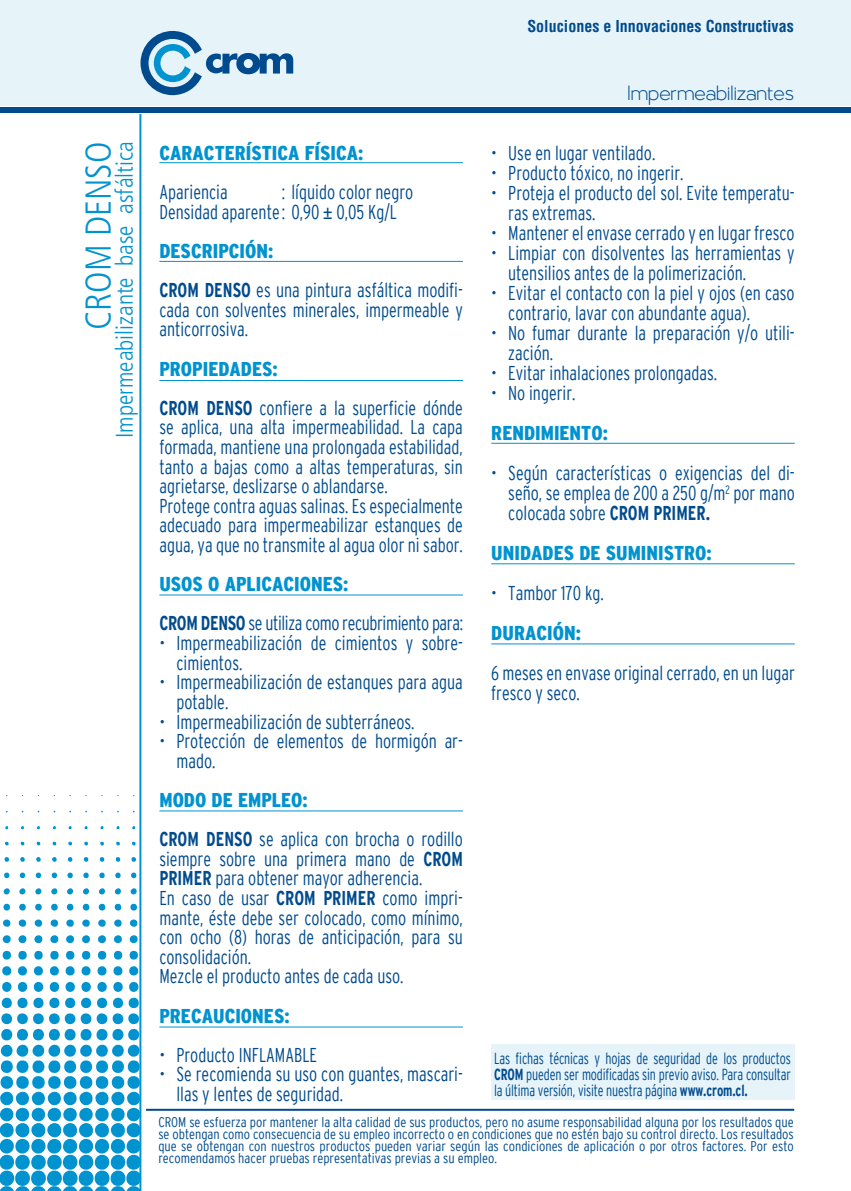
<style>
.page{position:relative;width:851px;height:1191px;background:#fff}
.page>*{position:absolute;margin:0;border:0;box-sizing:border-box;transform-origin:0 0}
.t1{font:300 condensed 36px "Frutiger";color:#0093d0}
.t2{font:28px "Larke";color:#004b8d}
.t3{font:300 condensed 24px "Frutiger";color:#0093d0}
.t4{font:300 condensed 20px/19.6px "Interstate";color:#004b8d;scale:.9 1}
.t5{font:900 condensed 20px "Interstate";color:#0093d0}
.t6{font:300 condensed 20px/39.2px "Interstate";letter-spacing:-.02em;color:#004b8d;scale:.9 1}
.t7{font:300 condensed 16px/16px "Interstate";letter-spacing:-.01em;color:#004b8d;text-align:justify;scale:.85 1}
.t8{font:700 condensed 16px "Helvetica";color:#004b8d}
.t9{font:300 condensed 14px/12px "Interstate";color:#004b8d;text-align:justify}
.s1{font-family:"Arial";font-weight:400;font-stretch:normal;font-size:19px}
.s2{font-weight:900;color:#0093d0}
.s3{font-weight:700}
</style>
<div class="page">
<div style="left:0;top:0;width:850px;height:106px;background:#e6f4fa"></div>
<svg style="left:140px;top:31px;width:153px;height:64px"></svg>
<div style="left:0;top:108px;width:850px;height:5px;background:#004b8d"></div>
<svg style="left:5px;top:841px;width:4px;height:5px"></svg>
<svg style="left:4px;top:857px;width:5px;height:5px"></svg>
<svg style="left:4px;top:872px;width:6px;height:7px"></svg>
<svg style="left:3px;top:888px;width:7px;height:7px"></svg>
<svg style="left:3px;top:903px;width:7px;height:7px"></svg>
<svg style="left:20px;top:841px;width:5px;height:5px"></svg>
<svg style="left:20px;top:857px;width:5px;height:5px"></svg>
<svg style="left:19px;top:872px;width:6px;height:7px"></svg>
<svg style="left:19px;top:888px;width:7px;height:7px"></svg>
<svg style="left:19px;top:903px;width:7px;height:7px"></svg>
<svg style="left:36px;top:841px;width:5px;height:5px"></svg>
<svg style="left:36px;top:857px;width:5px;height:5px"></svg>
<svg style="left:35px;top:872px;width:6px;height:7px"></svg>
<svg style="left:35px;top:888px;width:7px;height:7px"></svg>
<svg style="left:35px;top:903px;width:7px;height:7px"></svg>
<svg style="left:52px;top:841px;width:4px;height:5px"></svg>
<svg style="left:52px;top:857px;width:5px;height:5px"></svg>
<svg style="left:51px;top:872px;width:6px;height:7px"></svg>
<svg style="left:51px;top:888px;width:7px;height:7px"></svg>
<svg style="left:51px;top:903px;width:7px;height:7px"></svg>
<svg style="left:68px;top:841px;width:4px;height:5px"></svg>
<svg style="left:67px;top:857px;width:6px;height:5px"></svg>
<svg style="left:67px;top:872px;width:6px;height:7px"></svg>
<svg style="left:67px;top:888px;width:6px;height:7px"></svg>
<svg style="left:66px;top:903px;width:8px;height:7px"></svg>
<svg style="left:84px;top:841px;width:4px;height:5px"></svg>
<svg style="left:83px;top:857px;width:6px;height:5px"></svg>
<svg style="left:83px;top:872px;width:6px;height:7px"></svg>
<svg style="left:83px;top:888px;width:6px;height:7px"></svg>
<svg style="left:82px;top:903px;width:8px;height:7px"></svg>
<svg style="left:100px;top:841px;width:4px;height:5px"></svg>
<svg style="left:99px;top:857px;width:6px;height:5px"></svg>
<svg style="left:99px;top:872px;width:6px;height:7px"></svg>
<svg style="left:98px;top:888px;width:7px;height:7px"></svg>
<svg style="left:98px;top:903px;width:8px;height:7px"></svg>
<svg style="left:116px;top:841px;width:4px;height:5px"></svg>
<svg style="left:115px;top:857px;width:5px;height:5px"></svg>
<svg style="left:115px;top:872px;width:6px;height:7px"></svg>
<svg style="left:114px;top:888px;width:7px;height:7px"></svg>
<svg style="left:114px;top:903px;width:8px;height:7px"></svg>
<svg style="left:2px;top:919px;width:112px;height:57px"></svg>
<svg style="left:0;top:982px;width:124px;height:209px"></svg>
<svg style="left:132px;top:841px;width:4px;height:5px"></svg>
<svg style="left:131px;top:857px;width:5px;height:5px"></svg>
<svg style="left:131px;top:872px;width:6px;height:7px"></svg>
<svg style="left:130px;top:888px;width:7px;height:7px"></svg>
<svg style="left:130px;top:903px;width:7px;height:7px"></svg>
<svg style="left:114px;top:919px;width:25px;height:57px"></svg>
<svg style="left:124px;top:982px;width:18px;height:209px"></svg>
<hr style="left:146px;top:1108px;width:648px;height:2px;background:#004b8d">
<hr style="left:139px;top:114px;width:2px;height:1077px;background:#0093d0">
<hr style="left:159px;top:162px;width:304px;height:1px;background:#0093d0">
<hr style="left:159px;top:261px;width:304px;height:1px;background:#0093d0">
<hr style="left:159px;top:380px;width:304px;height:1px;background:#0093d0">
<hr style="left:491px;top:443px;width:303px;height:1px;background:#0093d0">
<hr style="left:491px;top:563px;width:303px;height:1px;background:#0093d0">
<hr style="left:159px;top:594px;width:304px;height:1px;background:#0093d0">
<hr style="left:159px;top:810px;width:304px;height:1px;background:#0093d0">
<hr style="left:159px;top:1026px;width:304px;height:1px;background:#0093d0">
<hr style="left:491px;top:643px;width:303px;height:1px;background:#0093d0">
<div style="left:491px;top:1044px;width:303px;height:56px;background:#e6f4fa"></div>
<p class="t8" style="left:527px;top:16px;width:268px">Soluciones e Innovaciones Constructivas</p>
<h1 class="t1" style="left:78px;top:330px;width:190px;rotate:-90deg">CROM DENSO</h1>
<p class="t3" style="left:111px;top:438px;width:297px;rotate:-90deg">Impermeabilizante base asfáltica</p>
<p class="t5" style="left:159px;top:142px;width:205px">CARACTERÍSTICA FÍSICA:</p>
<p class="t4" style="left:159px;top:182px;width:283px;text-indent:122px">: líquido color negro<br>Densidad aparente : 0,90 <span class="s1">±</span> 0,05 Kg/L</p>
<p class="t4" style="left:159px;top:231px;width:338px;line-height:39.2px"><span class="s2">DESCRIPCIÓN:<br></span><span class="s3">CROM DENSO</span> es una pintura asfáltica modifi-</p>
<p class="t4" style="left:159px;top:300px;width:339px">cada con solventes minerales, impermeable y anticorrosiva.</p>
<p class="t4" style="left:159px;top:349px;width:339px;line-height:39.2px"><span class="s2">PROPIEDADES:<br></span><span class="s3">CROM DENSO</span> confiere a la superficie dónde</p>
<p class="t4" style="left:159px;top:417px;width:339px">se aplica, una alta impermeabilidad. La capa formada, mantiene una prolongada estabilidad, tanto a bajas como a altas temperaturas, sin agrietarse, deslizarse o ablandarse.<br>Protege contra aguas salinas. Es especialmente adecuado para impermeabilizar estanques de agua, ya que no transmite al agua olor ni sabor.</p>
<p class="t6" style="left:159px;top:564px;width:339px"><span class="s2">USOS O APLICACIONES:<br></span><span class="s3">CROM DENSO</span> se utiliza como recubrimiento para:</p>
<p class="t4" style="left:176px;top:633px;width:320px;text-indent:-17px">• Impermeabilización de cimientos y sobre&shy;cimientos.</p>
<p class="t4" style="left:176px;top:672px;width:320px;text-indent:-17px">• Impermeabilización de estanques para agua potable.</p>
<p class="t4" style="left:159px;top:711px;width:285px">• Impermeabilización de subterráneos.</p>
<p class="t4" style="left:176px;top:731px;width:320px;text-indent:-17px">• Protección de elementos de hormigón ar&shy;mado.</p>
<p class="t4" style="left:159px;top:780px;width:338px;line-height:39.2px"><span class="s2">MODO DE EMPLEO:<br></span><span class="s3">CROM DENSO</span> se aplica con brocha o rodillo</p>
<p class="t4" style="left:159px;top:848px;width:339px">siempre sobre una primera mano de <span class="s3">CROM PRIMER</span> para obtener mayor adherencia.<br>En caso de usar <span class="s3">CROM PRIMER</span> como impri&shy;mante, éste debe ser colocado, como mínimo, con ocho (8) horas de anticipación, para su consolidación.<br>Mezcle el producto antes de cada uso.</p>
<p class="t5" style="left:159px;top:1004px;width:132px">PRECAUCIONES:</p>
<p class="t4" style="left:159px;top:1044px;width:177px">• Producto INFLAMABLE</p>
<p class="t4" style="left:176px;top:1064px;width:320px;text-indent:-17px">• Se recomienda su uso con guantes, mascari&shy;llas y lentes de seguridad.</p>
<p class="t4" style="left:159px;top:182px;width:77px">Apariencia</p>
<h2 class="t2" style="left:627px;top:73px;width:168px">Impermeabilizantes</h2>
<p class="t4" style="left:491px;top:143px;width:184px">• Use en lugar ventilado.</p>
<p class="t4" style="left:491px;top:163px;width:215px">• Producto tóxico, no ingerir.</p>
<p class="t4" style="left:508px;top:183px;width:320px;text-indent:-17px">• Proteja el producto del sol. Evite temperatu&shy;ras extremas.</p>
<p class="t4" style="left:491px;top:223px;width:338px">• Mantener el envase cerrado y en lugar fresco</p>
<p class="t4" style="left:508px;top:243px;width:320px;text-indent:-17px">• Limpiar con disolventes las herramientas y utensilios antes de la polimerización.</p>
<p class="t4" style="left:508px;top:283px;width:320px;text-indent:-17px">• Evitar el contacto con la piel y ojos (en caso contrario, lavar con abundante agua).</p>
<p class="t4" style="left:508px;top:323px;width:320px;text-indent:-17px">• No fumar durante la preparación y/o utili&shy;zación.</p>
<p class="t4" style="left:491px;top:363px;width:252px">• Evitar inhalaciones prolongadas.</p>
<p class="t4" style="left:491px;top:383px;width:95px">• No ingerir.</p>
<p class="t5" style="left:491px;top:422px;width:118px">RENDIMIENTO:</p>
<p class="t4" style="left:508px;top:463px;width:320px;text-align:justify;text-indent:-17px">• Según características o exigencias del di&shy;seño, se emplea de 200 a 250 g/m<sup>2</sup> por mano colocada sobre <span class="s3">CROM PRIMER.</span></p>
<p class="t5" style="left:491px;top:542px;width:222px">UNIDADES DE SUMINISTRO:</p>
<p class="t4" style="left:491px;top:583px;width:126px">• Tambor 170 kg.</p>
<p class="t5" style="left:491px;top:622px;width:91px">DURACIÓN:</p>
<p class="t4" style="left:491px;top:663px;width:339px">6 meses en envase original cerrado, en un lugar fresco y seco.</p>
<p class="t7" style="left:494px;top:1050px;width:350px">Las fichas técnicas y hojas de seguridad de los productos <span class="s3">CROM</span> pueden ser modificadas sin previo aviso. Para consultar la última versión, visite nuestra página <span class="s3">www.crom.cl.</span></p>
<p class="t9" style="left:158px;top:1115px;width:637px">CROM se esfuerza por mantener la alta calidad de sus productos, pero no asume responsabilidad alguna por los resultados que se obtengan como consecuencia de su empleo incorrecto o en condiciones que no estén bajo su control directo. Los resultados que se obtengan con nuestros productos pueden variar según las condiciones de aplicación o por otros factores. Por esto recomendamos hacer pruebas representativas previas a su empleo.</p>
</div>
